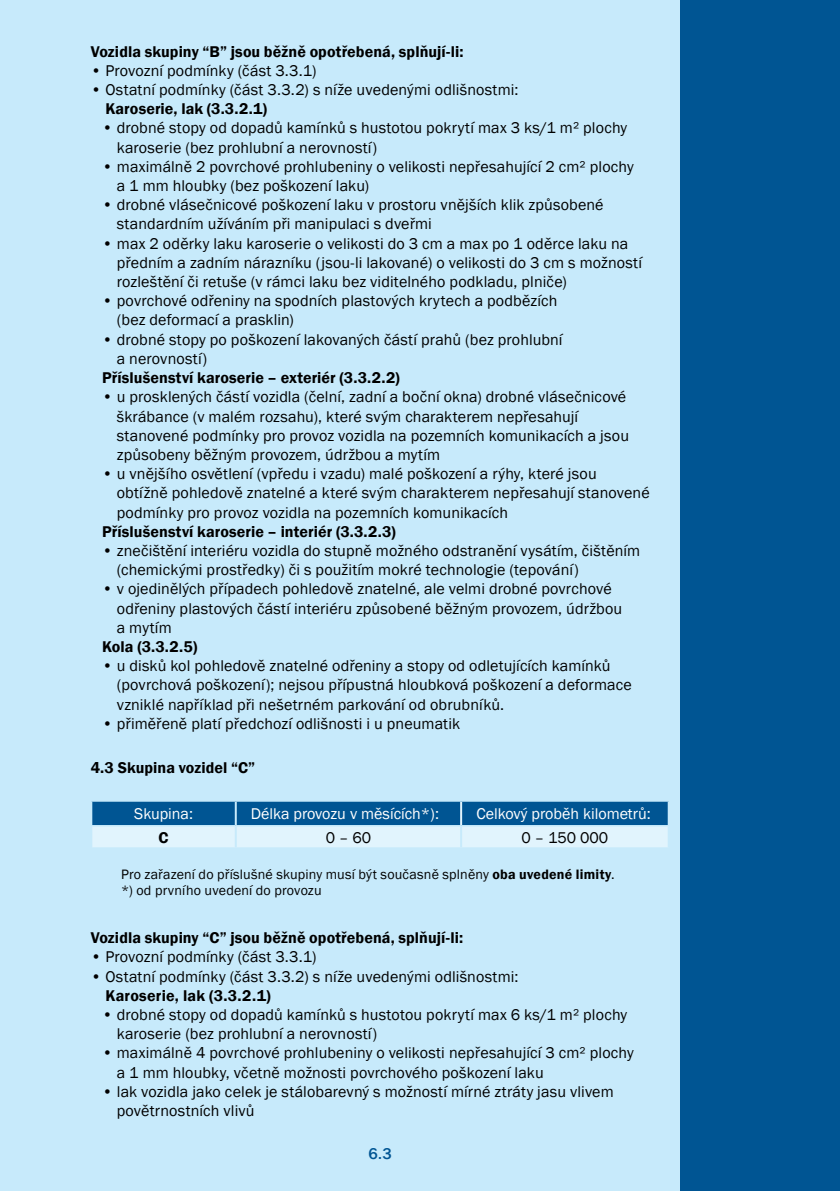
<style>
.page{position:relative;width:840px;height:1191px;background:#fff}
.page>*{position:absolute;margin:0;border:0;box-sizing:border-box;transform-origin:0 0}
.t1{font:16px/19.2px "Franklin Gothic";letter-spacing:.01em;color:#000}
.t2{font:600 16px "Franklin Gothic";letter-spacing:.005em;color:#000}
.t3{font:16px "Franklin Gothic";color:#fff}
.t4{font:500 16px "Franklin Gothic";color:#005593}
.t5{font:14px/16.8px "Franklin Gothic";letter-spacing:.015em;color:#000}
.s1{font-weight:600}
</style>
<div class="page">
<div style="left:0;top:0;width:839px;height:1191px;background:#c7eafb"></div>
<div style="left:679px;top:0;width:160px;height:1191px;background:#005593"></div>
<svg style="left:91px;top:801px;width:577px;height:46px"></svg>
<hr style="left:91px;top:825px;width:145px;height:1px;background:#c7eafb">
<hr style="left:236px;top:825px;width:225px;height:1px;background:#c7eafb">
<hr style="left:461px;top:825px;width:208px;height:1px;background:#c7eafb">
<p class="t2" style="left:91px;top:41px;width:374px">Vozidla skupiny “B” jsou běžně opotřebená, splňují-li:</p>
<p class="t1" style="left:91px;top:61px;width:227px">• Provozní podmínky (část 3.3.1)</p>
<p class="t1" style="left:91px;top:80px;width:429px">• Ostatní podmínky (část 3.3.2) s níže uvedenými odlišnostmi:</p>
<p class="t2" style="left:105px;top:99px;width:163px">Karoserie, lak (3.3.2.1)</p>
<p class="t1" style="left:117px;top:119px;width:511px;text-indent:-15px">• drobné stopy od dopadů kamínků s hustotou pokrytí max 3 ks/1 m² plochy karoserie (bez prohlubní a nerovností)</p>
<p class="t1" style="left:117px;top:157px;width:518px;text-indent:-15px">• maximálně 2 povrchové prohlubeniny o velikosti nepřesahující 2 cm² plochy a 1 mm hloubky (bez poškození laku)</p>
<p class="t1" style="left:117px;top:196px;width:488px;text-indent:-15px">• drobné vlásečnicové poškození laku v prostoru vnějších klik způsobené standardním užíváním při manipulaci s dveřmi</p>
<p class="t1" style="left:117px;top:234px;width:526px;text-indent:-15px">• max 2 oděrky laku karoserie o velikosti do 3 cm a max po 1 oděrce laku na předním a zadním nárazníku (jsou-li lakované) o velikosti do 3 cm s možností rozleštění či retuše (v rámci laku bez viditelného podkladu, plniče)</p>
<p class="t1" style="left:117px;top:292px;width:442px;text-indent:-15px">• povrchové odřeniny na spodních plastových krytech a podbězích (bez deformací a prasklin)</p>
<p class="t1" style="left:117px;top:330px;width:447px;text-indent:-15px">• drobné stopy po poškození lakovaných částí prahů (bez prohlubní a nerovností)</p>
<p class="t2" style="left:102px;top:368px;width:299px">Příslušenství karoserie – exteriér (3.3.2.2)</p>
<p class="t1" style="left:117px;top:388px;width:513px;text-indent:-15px">• u prosklených částí vozidla (čelní, zadní a boční okna) drobné vlásečnicové škrábance (v malém rozsahu), které svým charakterem nepřesahují stanovené podmínky pro provoz vozidla na pozemních komunikacích a jsou způsobeny běžným provozem, údržbou a mytím</p>
<p class="t1" style="left:117px;top:464px;width:534px;text-indent:-15px">• u vnějšího osvětlení (vpředu i vzadu) malé poškození a rýhy, které jsou obtížně pohledově znatelné a které svým charakterem nepřesahují stanovené podmínky pro provoz vozidla na pozemních komunikacích</p>
<p class="t2" style="left:102px;top:521px;width:295px">Příslušenství karoserie – interiér (3.3.2.3)</p>
<p class="t1" style="left:117px;top:541px;width:524px;text-indent:-15px">• znečištění interiéru vozidla do stupně možného odstranění vysátím, čištěním (chemickými prostředky) či s použitím mokré technologie (tepování)</p>
<p class="t1" style="left:117px;top:580px;width:506px;text-indent:-15px">• v ojedinělých případech pohledově znatelné, ale velmi drobné povrchové odřeniny plastových částí interiéru způsobené běžným provozem, údržbou a mytím</p>
<p class="t2" style="left:102px;top:637px;width:97px">Kola (3.3.2.5)</p>
<p class="t1" style="left:117px;top:656px;width:516px;text-indent:-15px">• u disků kol pohledově znatelné odřeniny a stopy od odletujících kamínků (povrchová poškození); nejsou přípustná hloubková poškození a deformace vzniklé například při nešetrném parkování od obrubníků.</p>
<p class="t1" style="left:102px;top:714px;width:359px">• přiměřeně platí předchozí odlišnosti i u pneumatik</p>
<p class="t2" style="left:91px;top:757px;width:166px">4.3 Skupina vozidel “C”</p>
<p class="t3" style="left:134px;top:803px;width:60px">Skupina:</p>
<p class="t3" style="left:251px;top:803px;width:189px">Délka provozu v měsících*):</p>
<p class="t3" style="left:476px;top:803px;width:176px">Celkový proběh kilometrů:</p>
<p class="t2" style="left:158px;top:827px;width:12px">C</p>
<p class="t1" style="left:325px;top:828px;width:47px">0 – 60</p>
<p class="t1" style="left:521px;top:828px;width:88px">0 – 150 000</p>
<p class="t5" style="left:121px;top:866px;width:494px">Pro zařazení do příslušné skupiny musí být současně splněny <span class="s1">oba uvedené limity</span>. *) od prvního uvedení do provozu</p>
<p class="t2" style="left:91px;top:928px;width:374px">Vozidla skupiny “C” jsou běžně opotřebená, splňují-li:</p>
<p class="t1" style="left:91px;top:947px;width:227px">• Provozní podmínky (část 3.3.1)</p>
<p class="t1" style="left:91px;top:967px;width:429px">• Ostatní podmínky (část 3.3.2) s níže uvedenými odlišnostmi:</p>
<p class="t2" style="left:105px;top:985px;width:167px">Karoserie, lak (3.3.2.1)</p>
<p class="t1" style="left:117px;top:1005px;width:511px;text-indent:-15px">• drobné stopy od dopadů kamínků s hustotou pokrytí max 6 ks/1 m² plochy karoserie (bez prohlubní a nerovností)</p>
<p class="t1" style="left:117px;top:1043px;width:518px;text-indent:-15px">• maximálně 4 povrchové prohlubeniny o velikosti nepřesahující 3 cm² plochy a 1 mm hloubky, včetně možnosti povrchového poškození laku</p>
<p class="t1" style="left:117px;top:1082px;width:498px;text-indent:-15px">• lak vozidla jako celek je stálobarevný s možností mírné ztráty jasu vlivem povětrnostních vlivů</p>
<p class="t4" style="left:368px;top:1143px;width:25px">6.3</p>
</div>
